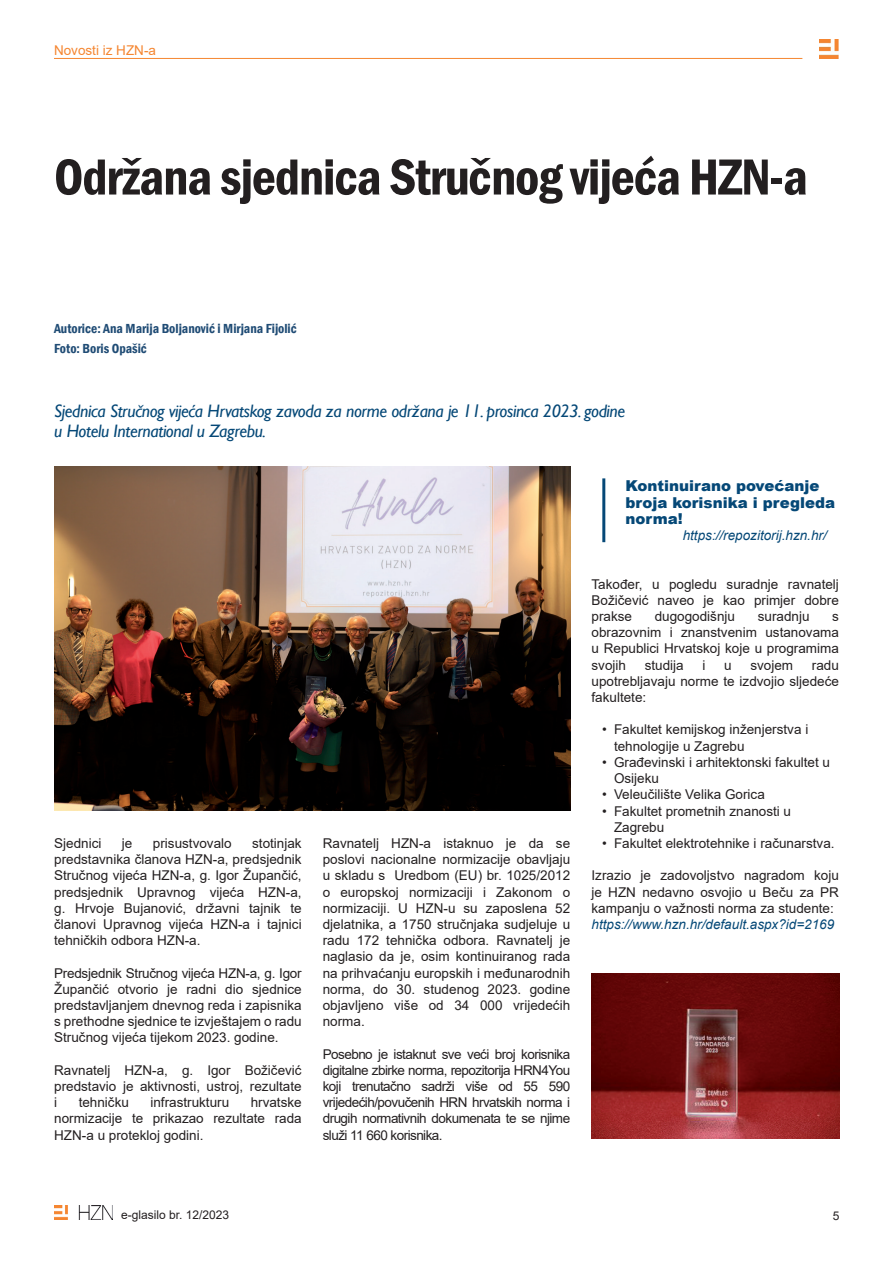
<style>
.page{position:relative;width:893px;height:1263px;background:#fff}
.page>*{position:absolute;margin:0;border:0;box-sizing:border-box;transform-origin:0 0}
.t1{font:600 condensed 52.5px "Franklin Gothic";letter-spacing:-.02em;color:#231f20}
.t2{font:italic 18px/19.5px "Gill Sans";letter-spacing:-.02em;color:#054877}
.t3{font:900 15px/16.2px "Arial";color:#054877}
.t4{font:13.5px/16.2px "Arial";color:#231f20;text-align:justify}
.t5{font:italic 13.5px "Arial";color:#054877}
.t6{font:600 condensed 13.5px/20.5px "Franklin Gothic";color:#204c75}
.t7{font:13.5px "Arial";color:#f58631}
.t8{font:12px "Arial";color:#231f20}
</style>
<div class="page">
<img style="left:819px;top:40px;width:19px;height:19px">
<img style="left:55px;top:1206px;width:57px;height:13px">
<hr style="left:54px;top:58px;width:748px;height:1px;background:#f58630">
<img style="left:54px;top:466px;width:516px;height:344px">
<hr style="left:602px;top:478px;width:3px;height:64px;background:#054877">
<img style="left:591px;top:973px;width:248px;height:165px">
<p class="t7" style="left:54px;top:40px;width:104px">Novosti iz HZN-a</p>
<h1 class="t1" style="left:54px;top:142px;width:755px">Održana sjednica Stručnog vijeća HZN-a</h1>
<p class="t6" style="left:54px;top:318px;width:244px">Autorice: Ana Marija Boljanović i Mirjana Fijolić<br>Foto: Boris Opašić</p>
<h2 class="t2" style="left:54px;top:401px;width:572px">Sjednica Stručnog vijeća Hrvatskog zavoda za norme održana je 11. prosinca 2023. godine u Hotelu International u Zagrebu.</h2>
<p class="t4" style="left:54px;top:835px;width:49px">Sjednici</p>
<p class="t4" style="left:122px;top:835px;width:12px">je</p>
<p class="t4" style="left:153px;top:835px;width:80px">prisustvovalo</p>
<p class="t4" style="left:54px;top:835px;width:249px;text-indent:198px">stotinjak predstavnika članova HZN-a, predsjednik Stručnog vijeća HZN-a, g. Igor Župančić, predsjednik Upravnog vijeća HZN-a, g. Hrvoje Bujanović, državni tajnik te članovi Upravnog vijeća HZN-a i tajnici tehničkih odbora HZN-a.</p>
<p class="t4" style="left:54px;top:964px;width:249px">Predsjednik Stručnog vijeća HZN-a, g. Igor Župančić otvorio je radni dio sjednice predstavljanjem dnevnog reda i zapisnika s prethodne sjednice te izvještajem o radu Stručnog vijeća tijekom 2023. godine.</p>
<p class="t4" style="left:54px;top:1062px;width:249px">Ravnatelj HZN-a, g. Igor Božičević predstavio je aktivnosti, ustroj, rezultate i</p>
<p class="t4" style="left:79px;top:1094px;width:52px">tehničku</p>
<p class="t4" style="left:150px;top:1094px;width:80px">infrastrukturu</p>
<p class="t4" style="left:54px;top:1094px;width:249px;text-indent:196px">hrvatske normizacije te prikazao rezultate rada HZN-a u protekloj godini.</p>
<p class="t4" style="left:323px;top:835px;width:249px">Ravnatelj HZN-a istaknuo je da se poslovi nacionalne normizacije obavljaju u skladu s Uredbom (EU) br. 1025/2012 o europskoj normizaciji i Zakonom o normizaciji. U HZN-u su zaposlena 52 djelatnika, a 1750 stručnjaka sudjeluje u radu 172 tehnička odbora. Ravnatelj je naglasio da je, osim kontinuiranog rada na prihvaćanju europskih i međunarodnih norma, do 30. studenog 2023. godine objavljeno više od 34 000 vrijedećih norma.</p>
<p class="t4" style="left:323px;top:1045px;width:249px">Posebno je istaknut sve veći broj korisnika digitalne zbirke norma, repozitorija HRN4You koji trenutačno sadrži više od 55 590 vrijedećih/povučenih HRN hrvatskih norma i drugih normativnih dokumenata te se njime služi 11 660 korisnika.</p>
<p class="t3" style="left:625px;top:477px;width:211px">Kontinuirano povećanje broja korisnika i pregleda norma!</p>
<p class="t5" style="left:683px;top:527px;width:146px">https://repozitorij.hzn.hr/</p>
<p class="t4" style="left:591px;top:576px;width:249px">Također, u pogledu suradnje ravnatelj Božičević naveo je kao primjer dobre prakse</p>
<p class="t4" style="left:655px;top:608px;width:82px">dugogodišnju</p>
<p class="t4" style="left:758px;top:608px;width:53px">suradnju</p>
<p class="t4" style="left:591px;top:608px;width:249px;text-indent:241px">s obrazovnim i znanstvenim ustanovama u Republici Hrvatskoj koje u programima svojih</p>
<p class="t4" style="left:591px;top:657px;width:249px;text-indent:220px">radu upotrebljavaju norme te izdvojio sljedeće fakultete:</p>
<p class="t4" style="left:614px;top:721px;width:196px;text-indent:-12px">• Fakultet kemijskog inženjerstva i tehnologije u Zagrebu</p>
<p class="t4" style="left:614px;top:754px;width:218px;text-indent:-12px">• Građevinski i arhitektonski fakultet u<br>Osijeku</p>
<p class="t4" style="left:602px;top:786px;width:164px">• Veleučilište Velika Gorica</p>
<p class="t4" style="left:614px;top:802px;width:179px;text-indent:-12px">• Fakultet prometnih znanosti u<br>Zagrebu</p>
<p class="t4" style="left:602px;top:835px;width:234px">• Fakultet elektrotehnike i računarstva.</p>
<p class="t4" style="left:591px;top:867px;width:249px">Izrazio je zadovoljstvo nagradom koju je HZN nedavno osvojio u Beču za PR kampanju o važnosti norma za studente:</p>
<p class="t5" style="left:591px;top:915px;width:244px">https://www.hzn.hr/default.aspx?id=2169</p>
<p class="t4" style="left:645px;top:657px;width:41px">studija</p>
<p class="t4" style="left:702px;top:657px;width:4px">i</p>
<p class="t4" style="left:724px;top:657px;width:9px">u</p>
<p class="t4" style="left:750px;top:657px;width:44px">svojem</p>
<p class="t8" style="left:121px;top:1206px;width:110px">e-glasilo br. 12/2023</p>
<p class="t8" style="left:833px;top:1207px;width:8px">5</p>
</div>
